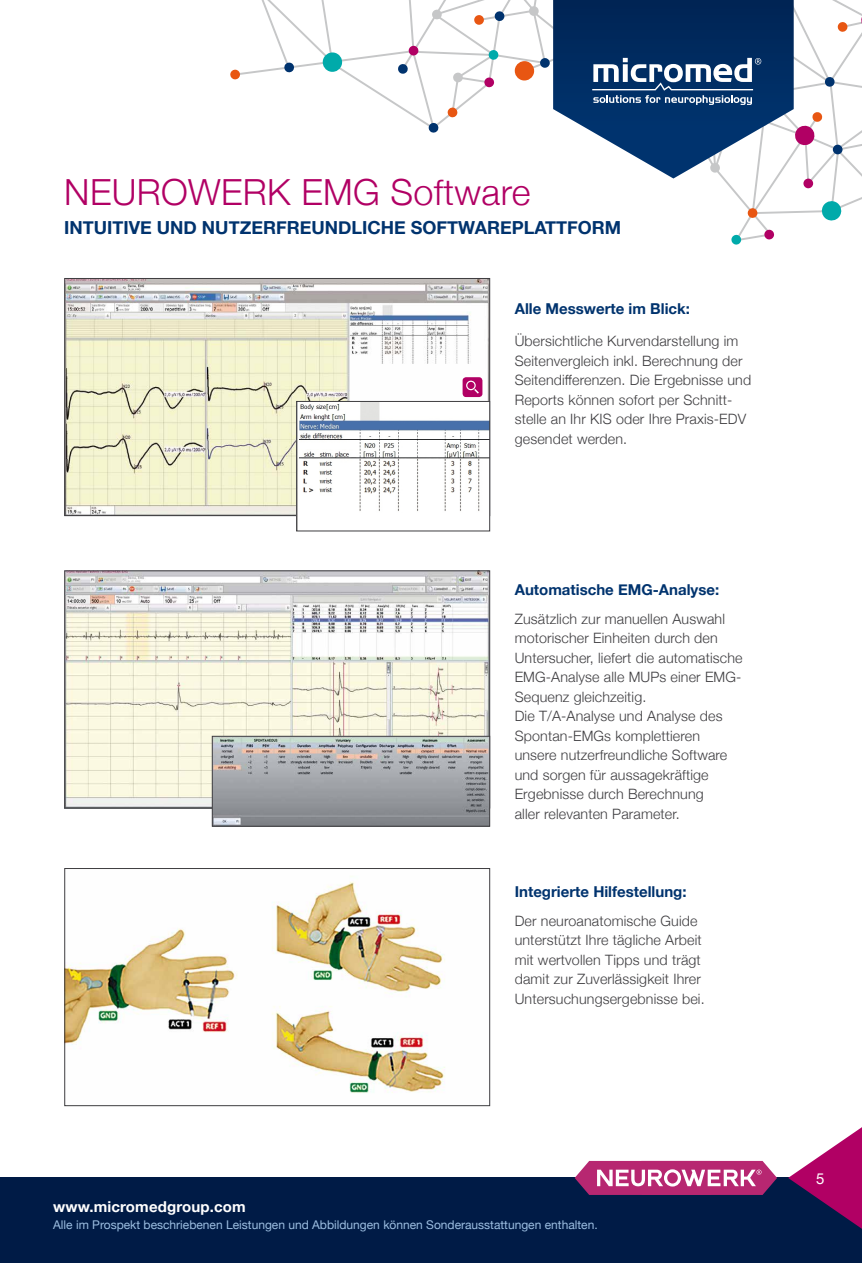
<style>
.page{position:relative;width:862px;height:1263px;background:#fff}
.page>*{position:absolute;margin:0;border:0;box-sizing:border-box;transform-origin:0 0}
.t1{font:300 36px "Helvetica Neue";letter-spacing:.01em;color:#b10064}
.t2{font:700 18px "Helvetica Neue";color:#00336e}
.t3{font:700 15px "Helvetica Neue";color:#00336e}
.t4{font:700 15px "Helvetica Neue";letter-spacing:.01em;color:#fff}
.t5{font:15px "Helvetica Neue";color:#fff}
.t6{font:300 14.25px/19.5px "Helvetica Neue";letter-spacing:.01em;color:#3e3d40}
.t7{font:12px "Helvetica Neue";color:#9cbee1}
</style>
<div class="page">
<div style="left:0;top:1178px;width:862px;height:85px;background:#001b46"></div>
<svg style="left:230px;top:69px;width:10px;height:11px"></svg>
<svg style="left:731px;top:235px;width:10px;height:10px"></svg>
<svg style="left:235px;top:0;width:627px;height:241px"></svg>
<img style="left:67px;top:876px;width:378px;height:217px">
<div style="left:65px;top:868px;width:425px;height:238px;border:1px solid #3e3d40"></div>
<img style="left:67px;top:280px;width:421px;height:234px">
<img style="left:67px;top:573px;width:421px;height:233px">
<img style="left:298px;top:403px;width:190px;height:111px">
<div style="left:296px;top:401px;width:194px;height:130px;border:1px solid #3e3d40"></div>
<img style="left:214px;top:738px;width:274px;height:86px">
<div style="left:212px;top:736px;width:278px;height:90px;border:1px solid #3e3d40"></div>
<div style="left:462px;top:377px;width:20px;height:20px;background:#b10064;border-radius:3px"></div>
<svg style="left:466px;top:381px;width:13px;height:13px"></svg>
<svg style="left:788px;top:1127px;width:74px;height:102px"></svg>
<svg style="left:574px;top:1161px;width:203px;height:34px;background:#c0578f"></svg>
<h1 class="t1" style="left:64px;top:163px;width:467px">NEUROWERK EMG Software</h1>
<p class="t2" style="left:64px;top:214px;width:558px">INTUITIVE UND NUTZERFREUNDLICHE SOFTWAREPLATTFORM</p>
<p class="t3" style="left:515px;top:297px;width:177px">Alle Messwerte im Blick:</p>
<p class="t6" style="left:515px;top:330px;width:238px">Übersichtliche Kurvendarstellung im Seitenvergleich inkl. Berechnung der Seitendifferenzen. Die Ergebnisse und Reports können sofort per Schnitt&shy;stelle an Ihr KIS oder Ihre Praxis-EDV gesendet werden.</p>
<p class="t3" style="left:515px;top:578px;width:206px">Automatische EMG-Analyse:</p>
<p class="t6" style="left:515px;top:608px;width:229px">Zusätzlich zur manuellen Auswahl motorischer Einheiten durch den<br>Untersucher, liefert die automatische<br>EMG-Analyse alle MUPs einer EMG-<br>Sequenz gleichzeitig.<br>Die T/A-Analyse und Analyse des<br>Spontan-EMGs komplettieren unsere nutzerfreundliche Software und sorgen für aussagekräftige<br>Ergebnisse durch Berechnung<br>aller relevanten Parameter.</p>
<p class="t3" style="left:515px;top:879px;width:173px">Integrierte Hilfestellung:</p>
<p class="t6" style="left:515px;top:910px;width:191px">Der neuroanatomische Guide unterstützt Ihre tägliche Arbeit mit wertvollen Tipps und trägt damit zur Zuverlässigkeit Ihrer<br>Untersuchungsergebnisse bei.</p>
<p class="t4" style="left:53px;top:1195px;width:194px">www.micromedgroup.com</p>
<p class="t7" style="left:53px;top:1216px;width:546px">Alle im Prospekt beschriebenen Leistungen und Abbildungen können Sonderausstattungen enthalten.</p>
<p class="t5" style="left:816px;top:1168px;width:10px">5</p>
</div>
